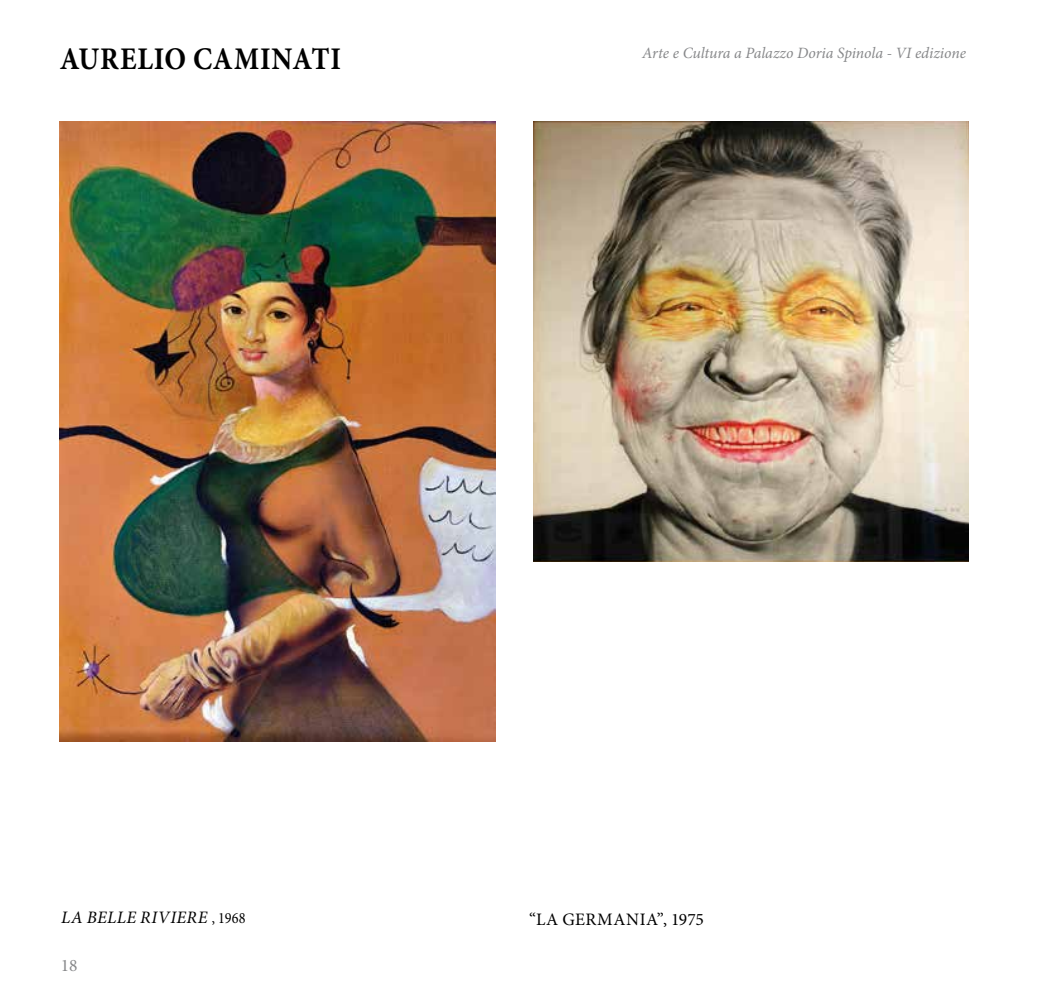
<style>
.page{position:relative;width:1042px;height:993px;background:#fff}
.page>*{position:absolute;margin:0;border:0;box-sizing:border-box;transform-origin:0 0}
.t1{font:700 31.5px "Minion Pro";letter-spacing:.025em;color:#000;scale:.9 1}
.t2{font:italic 17.5px "Minion Pro";letter-spacing:.02em;color:#000}
.t3{font:17.5px "Minion Pro";letter-spacing:.03em;color:#000}
.t4{font:17.5px "Minion Pro";color:#87888a}
.t5{font:italic 15.75px "Minion Pro";letter-spacing:-.005em;color:#87888a}
.s1{font-style:normal;font-size:15.75px}
</style>
<div class="page">
<img style="left:60px;top:122px;width:435px;height:619px">
<img style="left:533px;top:122px;width:435px;height:439px">
<h1 class="t1" style="left:60px;top:37px;width:314px">AURELIO CAMINATI</h1>
<p class="t5" style="left:642px;top:42px;width:325px">Arte e Cultura a Palazzo Doria Spinola - VI edizione</p>
<p class="t2" style="left:61px;top:905px;width:186px">LA BELLE RIVIERE <span class="s1">, 1968</span></p>
<p class="t3" style="left:529px;top:907px;width:176px">“LA GERMANIA”, 1975</p>
<p class="t4" style="left:61px;top:953px;width:18px">18</p>
</div>
